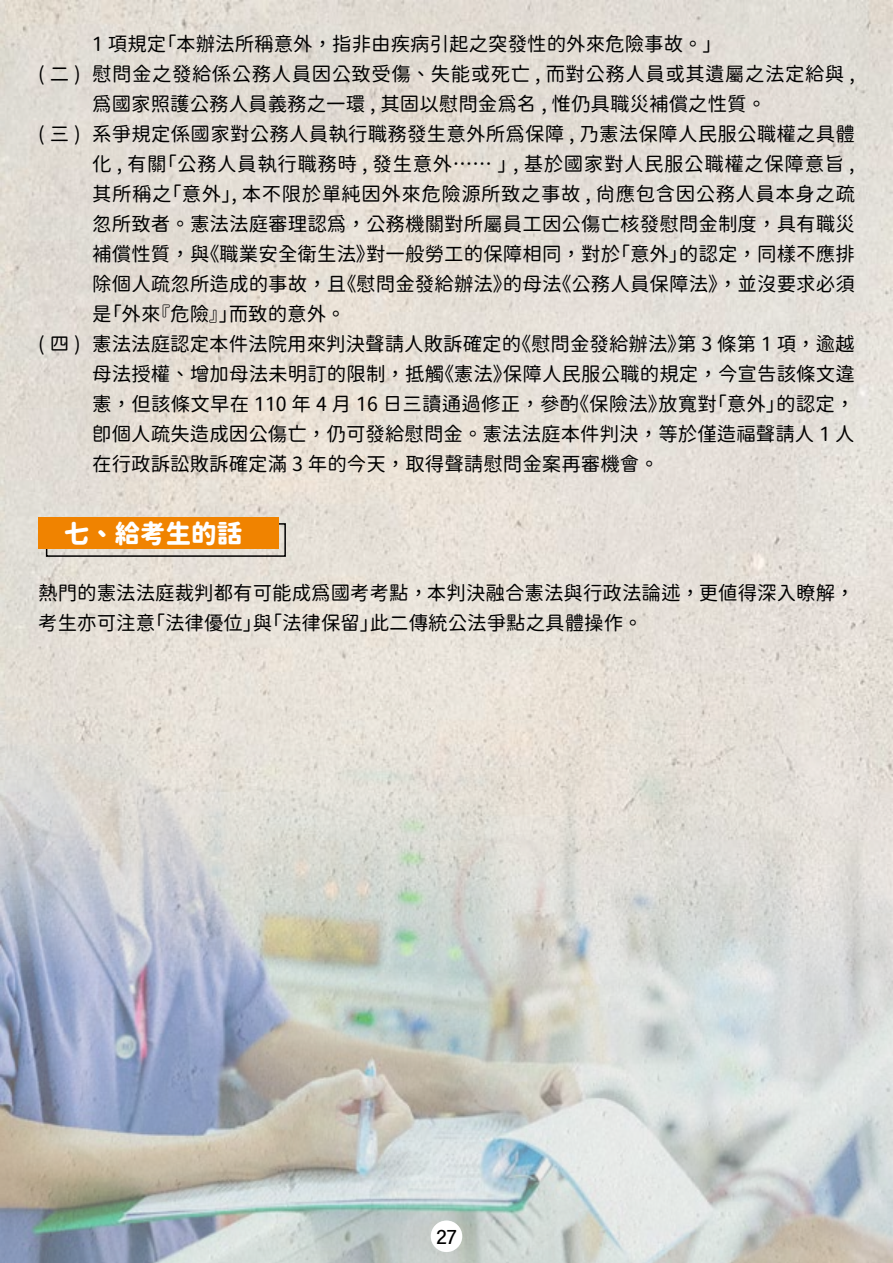
<style>
.page{position:relative;width:893px;height:1263px;background:#e4dfd6}
.page>*{position:absolute;margin:0;border:0;box-sizing:border-box;transform-origin:0 0}
.t1{font:25.5px "Gen Sen Rounded TW H";color:#fff}
.t2{font:21px "Acumin Variable Concept";color:#000}
.t3{font:19.5px/30px "Gen Sen Rounded TW R";letter-spacing:.005em;color:#000}
.t4{font:19.5px "Gen Sen Rounded TW R";letter-spacing:.025em;color:#000}
.t5{font:19.5px "Gen Sen Rounded TW R";letter-spacing:.03em;color:#000}
</style>
<div class="page">
<img style="left:0;top:698px;width:893px;height:565px">
<div style="left:46px;top:523px;width:240px;height:34px;border:2px solid #000"></div>
<div style="left:38px;top:518px;width:240px;height:31px;background:#f08300"></div>
<div style="left:431px;top:1220px;width:31px;height:32px;background:#fff;border-radius:50%"></div>
<p class="t3" style="left:92px;top:29px;width:622px">1 項規定「本辦法所稱意外，指非由疾病引起之突發性的外來危險事故。」</p>
<p class="t4" style="left:38px;top:63px;width:818px">( 二 ) 慰問金之發給係公務人員因公致受傷、失能或死亡 , 而對公務人員或其遺屬之法定給與 ,</p>
<p class="t3" style="left:92px;top:89px;width:675px">為國家照護公務人員義務之一環 , 其固以慰問金為名 , 惟仍具職災補償之性質。</p>
<p class="t3" style="left:38px;top:119px;width:818px">( 三 ) 系爭規定係國家對公務人員執行職務發生意外所為保障 , 乃憲法保障人民服公職權之具體</p>
<p class="t5" style="left:92px;top:153px;width:374px">化 , 有關「公務人員執行職務時 , 發生意外⋯⋯</p>
<p class="t5" style="left:498px;top:153px;width:358px">」 , 基於國家對人民服公職權之保障意旨 ,</p>
<p class="t4" style="left:92px;top:183px;width:764px">其所稱之「意外」, 本不限於單純因外來危險源所致之事故 , 尚應包含因公務人員本身之疏</p>
<p class="t3" style="left:92px;top:209px;width:764px">忽所致者。憲法法庭審理認為，公務機關對所屬員工因公傷亡核發慰問金制度，具有職災</p>
<p class="t3" style="left:92px;top:239px;width:764px">補償性質，與《職業安全衛生法》對一般勞工的保障相同，對於「意外」的認定，同樣不應排</p>
<p class="t3" style="left:92px;top:269px;width:764px">除個人疏忽所造成的事故，且《慰問金發給辦法》的母法《公務人員保障法》，並沒要求必須</p>
<p class="t3" style="left:92px;top:299px;width:255px">是「外來『危險』」而致的意外。</p>
<p class="t3" style="left:38px;top:329px;width:818px">( 四 ) 憲法法庭認定本件法院用來判決聲請人敗訴確定的《慰問金發給辦法》第 3 條第 1 項，逾越</p>
<p class="t3" style="left:92px;top:359px;width:764px">母法授權、增加母法未明訂的限制，抵觸《憲法》保障人民服公職的規定，今宣告該條文違</p>
<p class="t3" style="left:92px;top:389px;width:764px">憲，但該條文早在 110 年 4 月 16 日三讀通過修正，參酌《保險法》放寬對「意外」的認定，</p>
<p class="t3" style="left:92px;top:419px;width:764px">即個人疏失造成因公傷亡，仍可發給慰問金。憲法法庭本件判決，等於僅造福聲請人 1 人</p>
<p class="t3" style="left:92px;top:449px;width:568px">在行政訴訟敗訴確定滿 3 年的今天，取得聲請慰問金案再審機會。</p>
<h1 class="t1" style="left:38px;top:519px;width:205px">　七、給考生的話</h1>
<p class="t3" style="left:38px;top:578px;width:818px">熱門的憲法法庭裁判都有可能成為國考考點，本判決融合憲法與行政法論述，更值得深入瞭解，考生亦可注意「法律優位」與「法律保留」此二傳統公法爭點之具體操作。</p>
<p class="t2" style="left:436px;top:1222px;width:22px">27</p>
</div>
